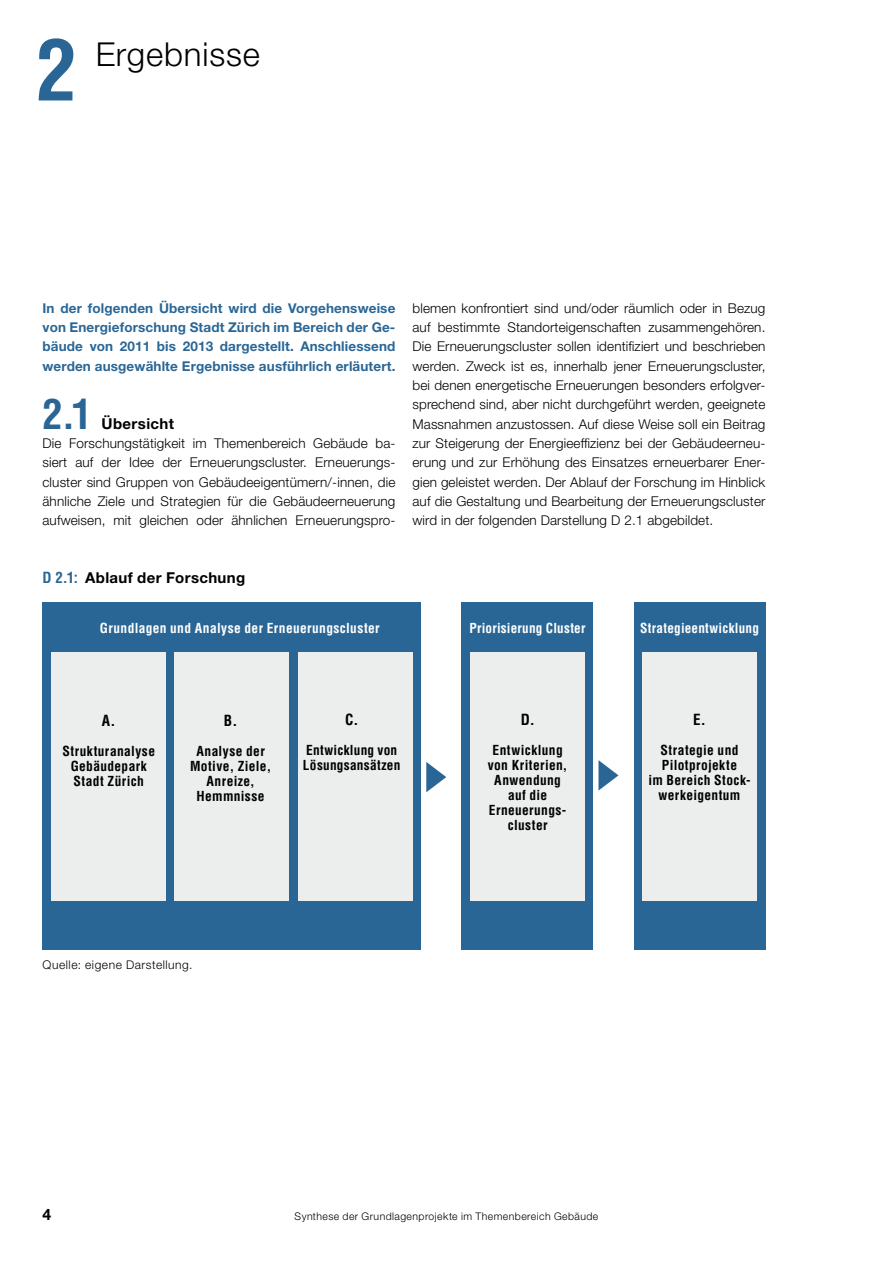
<style>
.page{position:relative;width:893px;height:1263px;background:#fff}
.page>*{position:absolute;margin:0;border:0;box-sizing:border-box;transform-origin:0 0}
.t1{font:700 condensed 82.5px "Helvetica";color:#2a6695}
.t2{font:700 condensed 40.5px "Helvetica";color:#2a6695}
.t3{font:300 33px "Helvetica Neue LT Std";letter-spacing:.025em;color:#000}
.t4{font:700 15.75px "Helvetica Neue LT Std";color:#000}
.t5{font:700 15px "Helvetica Neue LT Std";letter-spacing:.025em;color:#000}
.t6{font:700 condensed 15px "Helvetica";color:#000}
.t7{font:300 13.5px/19.4px "Helvetica Neue LT Std";letter-spacing:.01em;color:#000;text-align:justify}
.t8{font:700 condensed 13.5px/15px "Helvetica";letter-spacing:.025em;color:#000;text-align:center}
.t9{font:700 13.5px/19.4px "Helvetica Neue LT Std";letter-spacing:.01em;color:#2a6695;text-align:justify}
.t10{font:700 condensed 13.5px "Helvetica";letter-spacing:.02em;color:#fff}
.t11{font:300 12px "Helvetica Neue LT Std";letter-spacing:.045em;color:#000}
.t12{font:300 10.5px "Helvetica Neue LT Std";letter-spacing:.04em;color:#000}
.s1{font-family:"Helvetica";font-stretch:condensed;color:#2a6695}
</style>
<div class="page">
<div style="left:461px;top:602px;width:132px;height:348px;background:#2a6695"></div>
<div style="left:634px;top:602px;width:131px;height:348px;background:#2a6695"></div>
<div style="left:43px;top:602px;width:378px;height:348px;background:#2a6695"></div>
<div style="left:174px;top:652px;width:115px;height:248px;background:#eceded"></div>
<div style="left:51px;top:652px;width:115px;height:248px;background:#eceded"></div>
<div style="left:298px;top:652px;width:114px;height:248px;background:#eceded"></div>
<div style="left:470px;top:652px;width:115px;height:248px;background:#eceded"></div>
<div style="left:642px;top:652px;width:115px;height:248px;background:#eceded"></div>
<svg style="left:598px;top:760px;width:20px;height:30px"></svg>
<svg style="left:426px;top:762px;width:20px;height:30px"></svg>
<h1 class="t1" style="left:36px;top:20px;width:43px">2</h1>
<h3 class="t3" style="left:96px;top:34px;width:166px">Ergebnisse</h3>
<p class="t9" style="left:43px;top:298px;width:354px">In der folgenden Übersicht wird die Vorgehensweise von Energieforschung Stadt Zürich im Bereich der Ge&shy;bäude von 2011 bis 2013 dargestellt. Anschliessend werden ausgewählte Ergebnisse ausführlich erläutert.</p>
<h2 class="t2" style="left:43px;top:389px;width:51px">2.1</h2>
<p class="t5" style="left:102px;top:414px;width:74px">Übersicht</p>
<p class="t7" style="left:43px;top:433px;width:354px">Die Forschungstätigkeit im Themenbereich Gebäude ba&shy;siert auf der Idee der Erneuerungscluster. Erneuerungs&shy;cluster sind Gruppen von Gebäudeeigentümern/-innen, die ähnliche Ziele und Strategien für die Gebäudeerneuerung aufweisen, mit gleichen oder ähnlichen Erneuerungspro-</p>
<p class="t7" style="left:412px;top:298px;width:354px">blemen konfrontiert sind und/oder räumlich oder in Bezug auf bestimmte Standorteigenschaften zusammengehören.<br>Die Erneuerungscluster sollen identifiziert und beschrieben werden. Zweck ist es, innerhalb jener Erneuerungscluster, bei denen energetische Erneuerungen besonders erfolgver&shy;sprechend sind, aber nicht durchgeführt werden, geeignete Massnahmen anzustossen. Auf diese Weise soll ein Beitrag zur Steigerung der Energieeffizienz bei der Gebäudeerneu&shy;erung und zur Erhöhung des Einsatzes erneuerbarer Ener&shy;gien geleistet werden. Der Ablauf der Forschung im Hinblick auf die Gestaltung und Bearbeitung der Erneuerungscluster wird in der folgenden Darstellung D 2.1 abgebildet.</p>
<p class="t5" style="left:43px;top:568px;width:204px"><span class="s1">D 2.1:</span> Ablauf der Forschung</p>
<p class="t10" style="left:100px;top:619px;width:281px">Grundlagen und Analyse der Erneuerungscluster</p>
<p class="t10" style="left:469px;top:619px;width:118px">Priorisierung Cluster</p>
<p class="t10" style="left:640px;top:619px;width:120px">Strategieentwicklung</p>
<p class="t6" style="left:102px;top:712px;width:15px">A.</p>
<p class="t8" style="left:62px;top:744px;width:94px">Strukturanalyse<br>Gebäudepark<br>Stadt Zürich</p>
<p class="t6" style="left:224px;top:712px;width:15px">B.</p>
<p class="t8" style="left:190px;top:744px;width:83px">Analyse der<br>Motive, Ziele,<br>Anreize,<br>Hemmnisse</p>
<p class="t6" style="left:345px;top:710px;width:15px">C.</p>
<p class="t8" style="left:303px;top:742px;width:99px;text-align:left">Entwicklung von<br>Lösungsansätzen</p>
<p class="t6" style="left:521px;top:710px;width:16px">D.</p>
<p class="t8" style="left:488px;top:742px;width:81px">Entwicklung von Kriterien,<br>Anwendung auf die<br>Erneuerungs&shy;cluster</p>
<p class="t6" style="left:693px;top:710px;width:14px">E.</p>
<p class="t8" style="left:648px;top:742px;width:104px">Strategie und<br>Pilotprojekte<br>im Bereich Stock&shy;werkeigentum</p>
<p class="t11" style="left:43px;top:958px;width:152px">Quelle: eigene Darstellung.</p>
<p class="t4" style="left:43px;top:1205px;width:10px">4</p>
<p class="t12" style="left:295px;top:1210px;width:305px">Synthese der Grundlagenprojekte im Themenbereich Gebäude</p>
</div>
